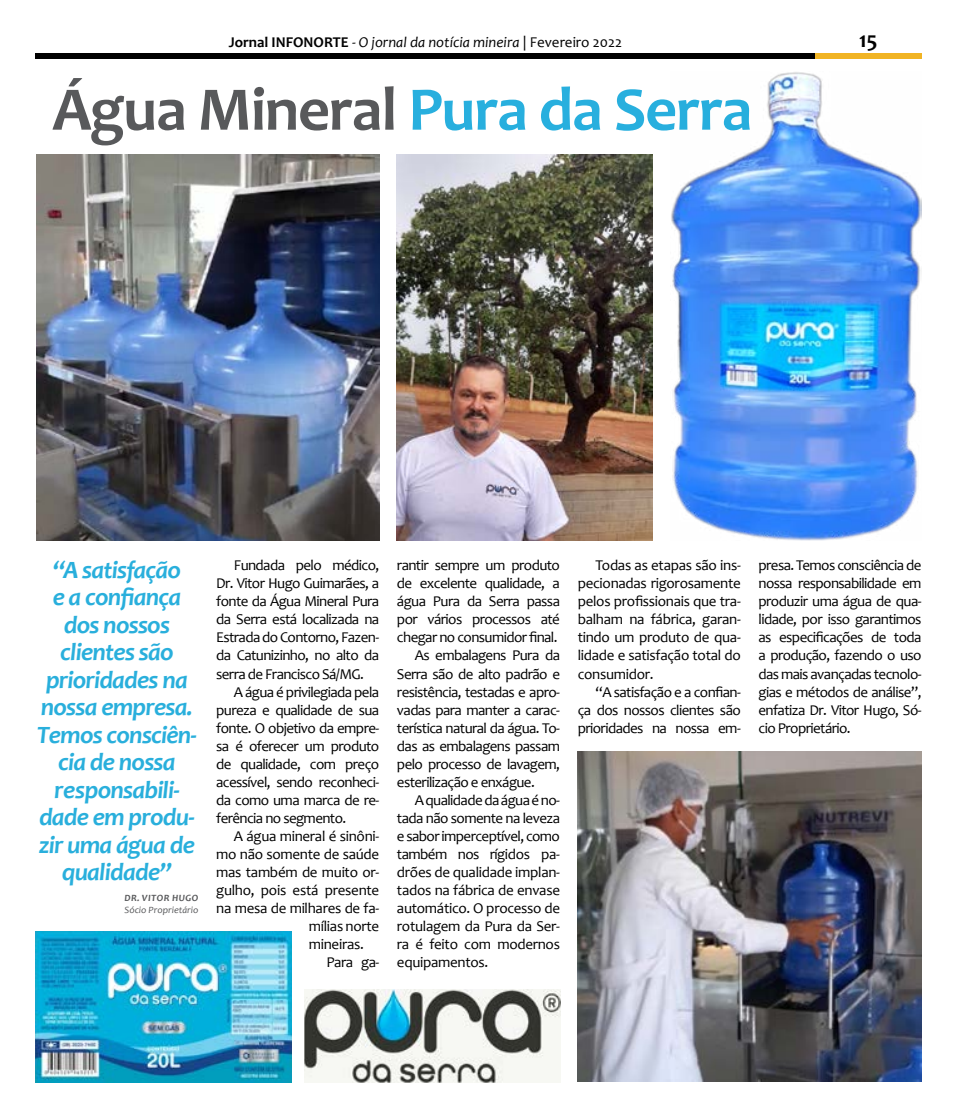
<style>
.page{position:relative;width:957px;height:1117px;background:#fff}
.page>*{position:absolute;margin:0;border:0;box-sizing:border-box;transform-origin:0 0}
.t1{font:700 62.5px "Candara";letter-spacing:-.02em;color:#58595b}
.t2{font:italic 700 25px/27.5px "Candara";letter-spacing:-.03em;color:#29afdc;text-align:center}
.t3{font:700 22.5px "Candara";color:#000}
.t4{font:15px/18px "Candara";letter-spacing:-.04em;color:#000;text-align:justify}
.t5{font:15px "Candara";letter-spacing:-.02em;color:#000}
.t6{font:italic 15px "Candara";color:#000}
.t7{font:italic 9.62px "Candara";color:#58595b;scale:1.05 1}
.t8{font:italic 700 9.62px "Candara";letter-spacing:.04em;color:#58595b;scale:1.05 1}
.s1{font-weight:700;font-style:normal}
.s2{font-style:normal}
.s3{color:#28afde}
</style>
<div class="page">
<div style="left:815px;top:53px;width:106px;height:6px;background:#f1b424"></div>
<div style="left:35px;top:53px;width:780px;height:6px;background:#000"></div>
<img style="left:397px;top:155px;width:255px;height:385px">
<img style="left:304px;top:989px;width:256px;height:92px">
<img style="left:35px;top:931px;width:256px;height:150px">
<img style="left:671px;top:72px;width:250px;height:468px">
<img style="left:36px;top:155px;width:343px;height:385px">
<img style="left:578px;top:751px;width:343px;height:330px">
<p class="t6" style="left:229px;top:33px;width:395px"><span class="s1">Jornal INFONORTE</span> - O jornal da notícia mineira <span class="s2">| Fevereiro 2022</span></p>
<h3 class="t3" style="left:859px;top:26px;width:20px">15</h3>
<h1 class="t1" style="left:52px;top:70px;width:701px">Água Mineral <span class="s3">Pura da Serra</span></h1>
<h2 class="t2" style="left:37px;top:555px;width:162px">“A satisfação<br>e a confiança dos nossos clientes são prioridades na nossa empresa.<br>Temos consciên&shy;cia de nossa responsabili&shy;dade em produ&shy;zir uma água de qualidade”</h2>
<p class="t8" style="left:124px;top:891px;width:72px">DR. VITOR HUGO</p>
<p class="t7" style="left:124px;top:903px;width:72px">Sócio Proprietário</p>
<p class="t4" style="left:216px;top:556px;width:165px;text-indent:18px">Fundada pelo médico, Dr. Vitor Hugo Guimarães, a fonte da Água Mineral Pura da Serra está localizada na Estrada do Contorno, Fazen&shy;da Catunizinho, no alto da serra de Francisco Sá/MG.</p>
<p class="t4" style="left:216px;top:682px;width:165px;text-indent:18px">A água é privilegiada pela pureza e qualidade de sua fonte. O objetivo da empre&shy;sa é oferecer um produto de qualidade, com preço acessível, sendo reconheci&shy;da como uma marca de re&shy;ferência no segmento.</p>
<p class="t5" style="left:234px;top:826px;width:147px">A água mineral é sinôni-</p>
<p class="t5" style="left:216px;top:844px;width:165px">mo não somente de saúde</p>
<p class="t5" style="left:216px;top:862px;width:165px">mas também de muito or-</p>
<p class="t5" style="left:216px;top:880px;width:165px">gulho, pois está presente</p>
<p class="t5" style="left:216px;top:898px;width:165px">na mesa de milhares de fa-</p>
<p class="t5" style="left:309px;top:916px;width:72px">mílias norte</p>
<p class="t5" style="left:309px;top:934px;width:56px">mineiras.</p>
<p class="t4" style="left:326px;top:952px;width:54px">Para ga-</p>
<p class="t4" style="left:397px;top:556px;width:164px">rantir sempre um produto</p>
<p class="t4" style="left:397px;top:574px;width:164px">de excelente qualidade, a</p>
<p class="t4" style="left:397px;top:592px;width:165px">água Pura da Serra passa</p>
<p class="t4" style="left:397px;top:610px;width:164px">por vários processos até</p>
<p class="t4" style="left:397px;top:628px;width:162px">chegar no consumidor final.</p>
<p class="t4" style="left:415px;top:646px;width:147px">As embalagens Pura da</p>
<p class="t4" style="left:397px;top:664px;width:165px">Serra são de alto padrão e</p>
<p class="t4" style="left:397px;top:682px;width:165px">resistência, testadas e apro-</p>
<p class="t4" style="left:397px;top:700px;width:165px">vadas para manter a carac-</p>
<p class="t4" style="left:397px;top:718px;width:165px">terística natural da água. To-</p>
<p class="t4" style="left:397px;top:736px;width:165px">das as embalagens passam</p>
<p class="t4" style="left:397px;top:754px;width:165px">pelo processo de lavagem,</p>
<p class="t4" style="left:397px;top:772px;width:139px">esterilização e enxágue.</p>
<p class="t4" style="left:415px;top:790px;width:147px">A qualidade da água é no-</p>
<p class="t4" style="left:397px;top:808px;width:165px">tada não somente na leveza</p>
<p class="t4" style="left:397px;top:826px;width:165px">e sabor imperceptível, como</p>
<p class="t4" style="left:397px;top:844px;width:164px">também nos rígidos pa-</p>
<p class="t5" style="left:397px;top:862px;width:164px">drões de qualidade implan-</p>
<p class="t5" style="left:397px;top:880px;width:165px">tados na fábrica de envase</p>
<p class="t5" style="left:397px;top:898px;width:165px">automático. O processo de</p>
<p class="t5" style="left:397px;top:916px;width:164px">rotulagem da Pura da Ser-</p>
<p class="t5" style="left:397px;top:934px;width:164px">ra é feito com modernos</p>
<p class="t5" style="left:397px;top:952px;width:93px">equipamentos.</p>
<p class="t4" style="left:578px;top:556px;width:165px;text-indent:18px">Todas as etapas são ins&shy;pecionadas rigorosamente pelos profissionais que tra&shy;balham na fábrica, garan&shy;tindo um produto de qua&shy;lidade e satisfação total do consumidor.</p>
<p class="t4" style="left:578px;top:682px;width:165px;text-indent:18px">“A satisfação e a confian&shy;ça dos nossos clientes são prioridades na nossa em-</p>
<p class="t4" style="left:758px;top:556px;width:165px">presa. Temos consciência de nossa responsabilidade em produzir uma água de qua&shy;lidade, por isso garantimos as especificações de toda a produção, fazendo o uso das mais avançadas tecnolo&shy;gias e métodos de análise”, enfatiza Dr. Vitor Hugo, Só&shy;cio Proprietário.</p>
</div>
